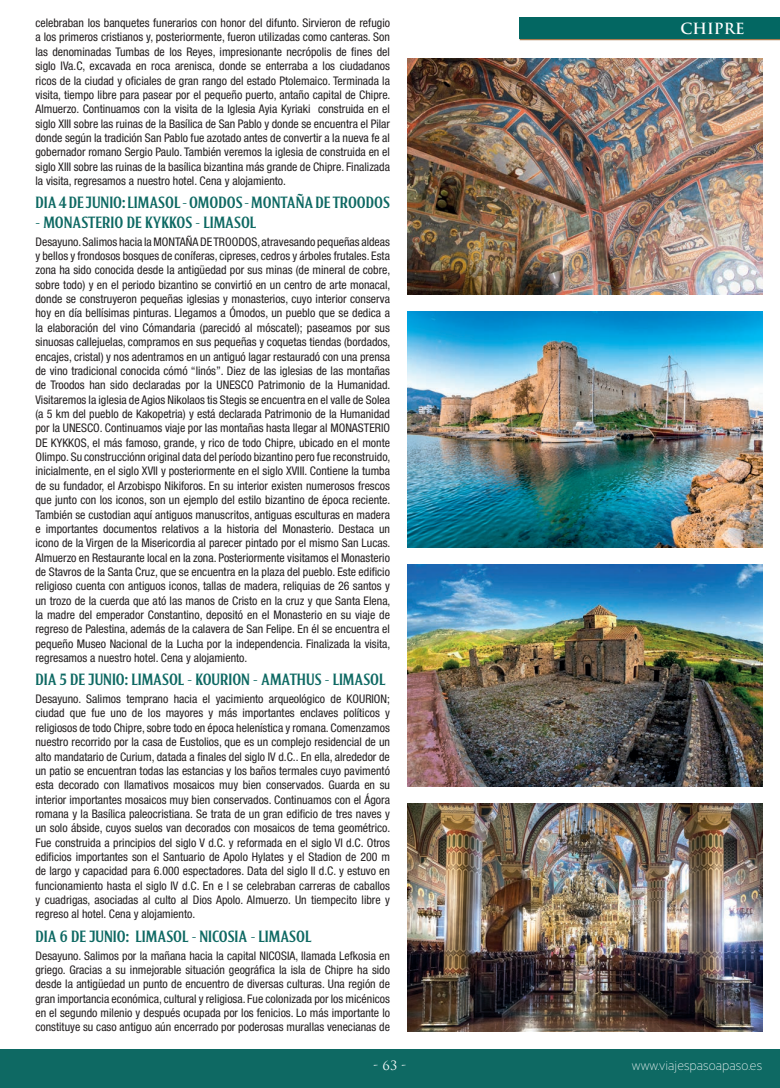
<style>
.page{position:relative;width:780px;height:1088px;background:#fff}
.page>*{position:absolute;margin:0;border:0;box-sizing:border-box;transform-origin:0 0}
.t1{font:16.25px "Schweppes";color:#0e6963}
.t2{font:100 15px "Metric";color:#fff}
.t3{font:700 15px "Trajan";color:#fff}
.t4{font:12.5px "Trajan";color:#fff}
.t5{font:condensed 11.88px/14.4px "Helvetica Neue";color:#231f20;text-align:justify}
</style>
<div class="page">
<div style="left:0;top:1049px;width:780px;height:39px;background:#0e6963"></div>
<div style="left:519px;top:18px;width:261px;height:21px;background:#036762"></div>
<hr style="left:519px;top:39px;width:261px;height:1px;background:#a97b50">
<img style="left:407px;top:59px;width:355px;height:236px">
<img style="left:407px;top:565px;width:355px;height:221px">
<img style="left:407px;top:803px;width:355px;height:228px">
<img style="left:407px;top:312px;width:355px;height:236px">
<p class="t5" style="left:35px;top:16px;width:356px">celebraban los banquetes funerarios con honor del difunto. Sirvieron de refugio a los primeros cristianos y, posteriormente, fueron utilizadas como canteras. Son las denominadas Tumbas de los Reyes, impresionante necrópolis de fines del siglo IVa.C, excavada en roca arenisca, donde se enterraba a los ciudadanos ricos de la ciudad y oficiales de gran rango del estado Ptolemaico. Terminada la visita, tiempo libre para pasear por el pequeño puerto, antaño capital de Chipre.<br>Almuerzo. Continuamos con la visita de la Iglesia Ayia Kyriaki construida en el siglo XIII sobre las ruinas de la Basílica de San Pablo y donde se encuentra el Pilar donde según la tradición San Pablo fue azotado antes de convertir a la nueva fe al gobernador romano Sergio Paulo. También veremos la iglesia de construida en el siglo XIII sobre las ruinas de la basílica bizantina más grande de Chipre. Finalizada la visita, regresamos a nuestro hotel. Cena y alojamiento.</p>
<h1 class="t1" style="left:35px;top:191px;width:356px">DIA 4 DE JUNIO: LIMASOL - OMODOS - MONTAÑA DE TROODOS</h1>
<h1 class="t1" style="left:35px;top:210px;width:222px">- MONASTERIO DE KYKKOS - LIMASOL</h1>
<p class="t5" style="left:35px;top:234px;width:356px">Desayuno. Salimos hacia la MONTAÑA DE TROODOS, atravesando pequeñas aldeas y bellos y frondosos bosques de coníferas, cipreses, cedros y árboles frutales. Esta zona ha sido conocida desde la antigüedad por sus minas (de mineral de cobre, sobre todo) y en el periodo bizantino se convirtió en un centro de arte monacal, donde se construyeron pequeñas iglesias y monasterios, cuyo interior conserva hoy en día bellísimas pinturas. Llegamos a Ómodos, un pueblo que se dedica a la elaboración del vino Cómandaria (parecidó al móscatel); paseamos por sus sinuosas callejuelas, compramos en sus pequeñas y coquetas tiendas (bordados, encajes, cristal) y nos adentramos en un antiguó lagar restauradó con una prensa de vino tradicional conocida cómó “linós”. Diez de las iglesias de las montañas de Troodos han sido declaradas por la UNESCO Patrimonio de la Humanidad.<br>Visitaremos la iglesia de Agios Nikolaos tis Stegis se encuentra en el valle de Solea (a 5 km del pueblo de Kakopetria) y está declarada Patrimonio de la Humanidad por la UNESCO. Continuamos viaje por las montañas hasta llegar al MONASTERIO DE KYKKOS, el más famoso, grande, y rico de todo Chipre, ubicado en el monte Olimpo. Su construcciónn original data del período bizantino pero fue reconstruido, inicialmente, en el siglo XVII y posteriormente en el siglo XVIII. Contiene la tumba de su fundador, el Arzobispo Nikiforos. En su interior existen numerosos frescos que junto con los iconos, son un ejemplo del estilo bizantino de época reciente.<br>También se custodian aquí antiguos manuscritos, antiguas esculturas en madera e importantes documentos relativos a la historia del Monasterio. Destaca un icono de la Virgen de la Misericordia al parecer pintado por el mismo San Lucas.<br>Almuerzo en Restaurante local en la zona. Posteriormente visitamos el Monasterio de Stavros de la Santa Cruz, que se encuentra en la plaza del pueblo. Este edificio religioso cuenta con antiguos iconos, tallas de madera, reliquias de 26 santos y un trozo de la cuerda que ató las manos de Cristo en la cruz y que Santa Elena, la madre del emperador Constantino, depositó en el Monasterio en su viaje de regreso de Palestina, además de la calavera de San Felipe. En él se encuentra el pequeño Museo Nacional de la Lucha por la independencia. Finalizada la visita, regresamos a nuestro hotel. Cena y alojamiento.</p>
<h1 class="t1" style="left:35px;top:668px;width:351px">DIA 5 DE JUNIO: LIMASOL - KOURION - AMATHUS - LIMASOL</h1>
<p class="t5" style="left:35px;top:691px;width:356px">Desayuno. Salimos temprano hacia el yacimiento arqueológico de KOURION; ciudad que fue uno de los mayores y más importantes enclaves políticos y religiosos de todo Chipre, sobre todo en época helenística y romana. Comenzamos nuestro recorrido por la casa de Eustolios, que es un complejo residencial de un alto mandatario de Curium, datada a finales del siglo IV d.C.. En ella, alrededor de un patio se encuentran todas las estancias y los baños termales cuyo pavimentó esta decorado con llamativos mosaicos muy bien conservados. Guarda en su interior importantes mosaicos muy bien conservados. Continuamos con el Ágora romana y la Basílica paleocristiana. Se trata de un gran edificio de tres naves y un solo ábside, cuyos suelos van decorados con mosaicos de tema geométrico.<br>Fue construida a principios del siglo V d.C. y reformada en el siglo VI d.C. Otros edificios importantes son el Santuario de Apolo Hylates y el Stadion de 200 m de largo y capacidad para 6.000 espectadores. Data del siglo II d.C. y estuvo en funcionamiento hasta el siglo IV d.C. En e l se celebraban carreras de caballos y cuadrigas, asociadas al culto al Dios Apolo. Almuerzo. Un tiempecito libre y regreso al hotel. Cena y alojamiento.</p>
<h1 class="t1" style="left:35px;top:924px;width:277px">DIA 6 DE JUNIO: LIMASOL - NICOSIA - LIMASOL</h1>
<p class="t5" style="left:35px;top:948px;width:356px">Desayuno. Salimos por la mañana hacia la capital NICOSIA, llamada Lefkosia en griego. Gracias a su inmejorable situación geográfica la isla de Chipre ha sido desde la antigüedad un punto de encuentro de diversas culturas. Una región de gran importancia económica, cultural y religiosa. Fue colonizada por los micénicos en el segundo milenio y después ocupada por los fenicios. Lo más importante lo constituye su caso antiguo aún encerrado por poderosas murallas venecianas de</p>
<p class="t3" style="left:680px;top:19px;width:65px">CHIPRE</p>
<p class="t4" style="left:373px;top:1058px;width:34px">- 63 -</p>
<p class="t2" style="left:632px;top:1057px;width:132px">www.viajespasoapaso.es</p>
</div>
